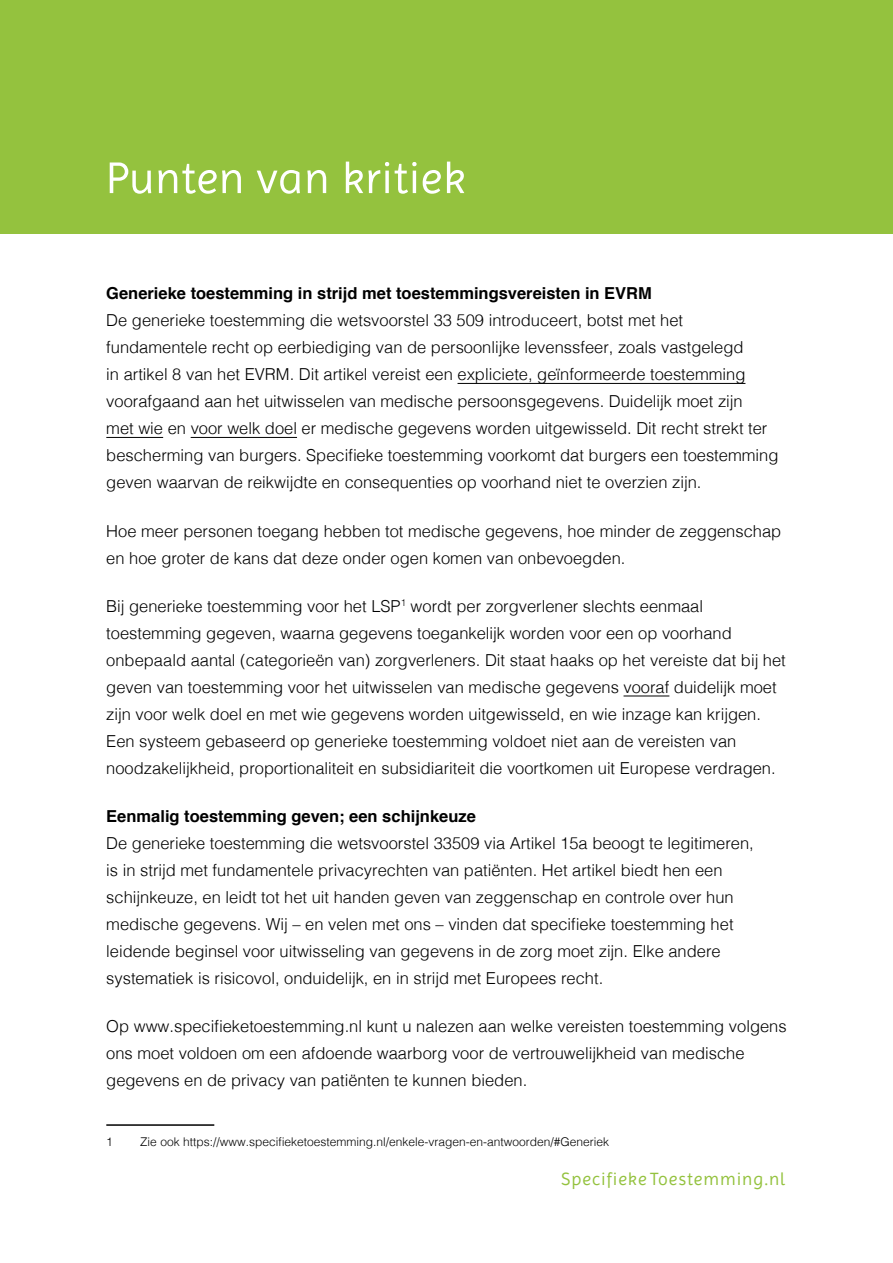
<style>
.page{position:relative;width:893px;height:1263px;background:#fff}
.page>*{position:absolute;margin:0;border:0;box-sizing:border-box;transform-origin:0 0}
.t1{font:18px "Imprima";letter-spacing:.05em;color:#94c23e}
.t2{font:300 16.5px/27px "Helvetica";color:#000}
.t3{font:700 16.5px "Helvetica";color:#000}
.t4{font:300 12px "Helvetica";color:#000}
</style>
<div class="page">
<div style="left:0;top:0;width:893px;height:234px;background:#94c23e"></div>
<hr style="left:457px;top:383px;width:288px;height:1px;background:#000">
<hr style="left:106px;top:437px;width:57px;height:1px;background:#000">
<hr style="left:191px;top:437px;width:106px;height:1px;background:#000">
<hr style="left:623px;top:695px;width:46px;height:1px;background:#000">
<hr style="left:106px;top:1124px;width:108px;height:2px;background:#000">
<svg style="left:110px;top:162px;width:41px;height:32px"></svg>
<svg style="left:158px;top:164px;width:83px;height:30px"></svg>
<svg style="left:257px;top:170px;width:43px;height:24px"></svg>
<svg style="left:307px;top:170px;width:19px;height:23px"></svg>
<svg style="left:346px;top:162px;width:43px;height:31px"></svg>
<svg style="left:395px;top:162px;width:22px;height:32px"></svg>
<svg style="left:423px;top:170px;width:18px;height:24px"></svg>
<svg style="left:447px;top:162px;width:17px;height:31px"></svg>
<p class="t3" style="left:106px;top:280px;width:547px">Generieke toestemming in strijd met toestemmingsvereisten in EVRM</p>
<p class="t2" style="left:106px;top:306px;width:674px">De generieke toestemming die wetsvoorstel 33 509 introduceert, botst met het fundamentele recht op eerbiediging van de persoonlijke levenssfeer, zoals vastgelegd<br>in artikel 8 van het EVRM. Dit artikel vereist een expliciete, geïnformeerde toestemming voorafgaand aan het uitwisselen van medische persoonsgegevens. Duidelijk moet zijn<br>met wie en voor welk doel er medische gegevens worden uitgewisseld. Dit recht strekt ter bescherming van burgers. Specifieke toestemming voorkomt dat burgers een toestemming geven waarvan de reikwijdte en consequenties op voorhand niet te overzien zijn.</p>
<p class="t2" style="left:106px;top:516px;width:676px">Hoe meer personen toegang hebben tot medische gegevens, hoe minder de zeggenschap en hoe groter de kans dat deze onder ogen komen van onbevoegden.</p>
<p class="t2" style="left:106px;top:591px;width:681px">Bij generieke toestemming voor het LSP<sup>1</sup> wordt per zorgverlener slechts eenmaal toestemming gegeven, waarna gegevens toegankelijk worden voor een op voorhand onbepaald aantal (categorieën van) zorgverleners. Dit staat haaks op het vereiste dat bij het geven van toestemming voor het uitwisselen van medische gegevens vooraf duidelijk moet zijn voor welk doel en met wie gegevens worden uitgewisseld, en wie inzage kan krijgen.<br>Een systeem gebaseerd op generieke toestemming voldoet niet aan de vereisten van noodzakelijkheid, proportionaliteit en subsidiariteit die voortkomen uit Europese verdragen.</p>
<p class="t3" style="left:106px;top:803px;width:371px">Eenmalig toestemming geven; een schijnkeuze</p>
<p class="t2" style="left:106px;top:829px;width:649px">De generieke toestemming die wetsvoorstel 33509 via Artikel 15a beoogt te legitimeren, is in strijd met fundamentele privacyrechten van patiënten. Het artikel biedt hen een schijnkeuze, en leidt tot het uit handen geven van zeggenschap en controle over hun medische gegevens. Wij – en velen met ons – vinden dat specifieke toestemming het leidende beginsel voor uitwisseling van gegevens in de zorg moet zijn. Elke andere systematiek is risicovol, onduidelijk, en in strijd met Europees recht.</p>
<p class="t2" style="left:106px;top:1012px;width:682px">Op www.specifieketoestemming.nl kunt u nalezen aan welke vereisten toestemming volgens ons moet voldoen om een afdoende waarborg voor de vertrouwelijkheid van medische gegevens en de privacy van patiënten te kunnen bieden.</p>
<p class="t4" style="left:106px;top:1131px;width:8px">1</p>
<p class="t4" style="left:140px;top:1131px;width:470px">Zie ook https://www.specifieketoestemming.nl/enkele-vragen-en-antwoorden/#Generiek</p>
<p class="t1" style="left:561px;top:1168px;width:225px">Specifieke Toestemming.nl</p>
</div>
